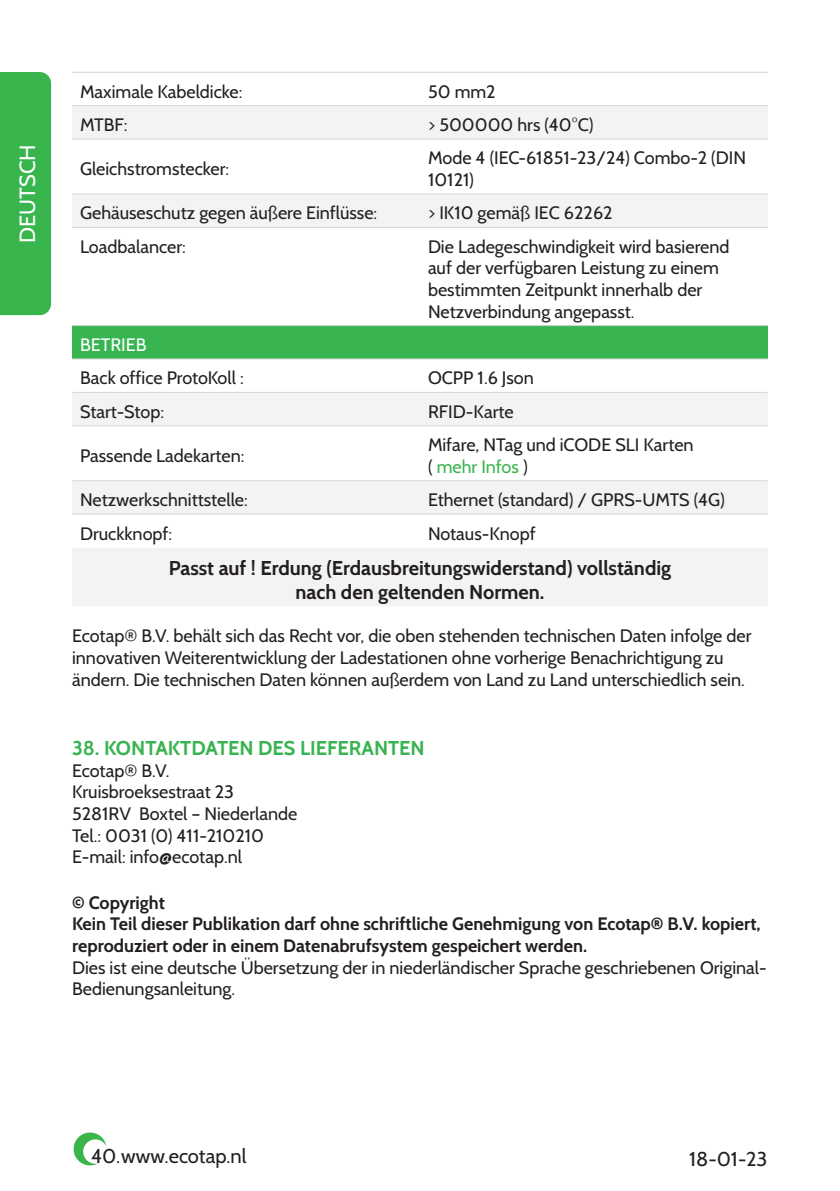
<style>
.page{position:relative;width:840px;height:1191px;background:#fff}
.page>*{position:absolute;margin:0;border:0;box-sizing:border-box;transform-origin:0 0}
.t1{font:22px "Cabin";color:#fff}
.t2{font:700 20px/24px "Cabin";color:#231f20;text-align:center}
.t3{font:700 20px "Cabin";color:#39b351}
.t4{font:20px "Cabin";color:#231f20}
.t5{font:18px/21.6px "Cabin";color:#231f20}
.t6{font:700 18px/21.6px "Cabin";color:#231f20}
.t7{font:18px "Cabin";color:#fff}
.s1{color:#38b550}
</style>
<div class="page">
<svg style="left:73px;top:1132px;width:33px;height:34px"></svg>
<div style="left:72px;top:106px;width:695px;height:33px;background:#f3f3f1"></div>
<div style="left:72px;top:195px;width:695px;height:32px;background:#f3f3f1"></div>
<div style="left:72px;top:326px;width:695px;height:33px;background:#38b550"></div>
<div style="left:72px;top:393px;width:695px;height:213px;background:#f3f3f1"></div>
<svg style="left:72px;top:426px;width:695px;height:54px"></svg>
<svg style="left:72px;top:515px;width:695px;height:32px"></svg>
<hr style="left:72px;top:547px;width:348px;height:1px;background:#fff">
<hr style="left:420px;top:547px;width:347px;height:1px;background:#fff">
<hr style="left:72px;top:72px;width:348px;height:1px;background:#d4d6d5">
<hr style="left:420px;top:72px;width:347px;height:1px;background:#d4d6d5">
<hr style="left:72px;top:105px;width:348px;height:1px;background:#d4d6d5">
<hr style="left:420px;top:105px;width:347px;height:1px;background:#d4d6d5">
<hr style="left:72px;top:139px;width:348px;height:1px;background:#d4d6d5">
<hr style="left:420px;top:139px;width:347px;height:1px;background:#d4d6d5">
<hr style="left:72px;top:194px;width:348px;height:1px;background:#d4d6d5">
<hr style="left:420px;top:194px;width:347px;height:1px;background:#d4d6d5">
<hr style="left:72px;top:227px;width:348px;height:1px;background:#d4d6d5">
<hr style="left:420px;top:227px;width:347px;height:1px;background:#d4d6d5">
<hr style="left:72px;top:325px;width:348px;height:1px;background:#d4d6d5">
<hr style="left:420px;top:325px;width:347px;height:1px;background:#d4d6d5">
<hr style="left:72px;top:425px;width:348px;height:1px;background:#d4d6d5">
<hr style="left:420px;top:425px;width:347px;height:1px;background:#d4d6d5">
<hr style="left:72px;top:480px;width:348px;height:1px;background:#d4d6d5">
<hr style="left:420px;top:480px;width:347px;height:1px;background:#d4d6d5">
<hr style="left:72px;top:514px;width:348px;height:1px;background:#d4d6d5">
<hr style="left:420px;top:514px;width:347px;height:1px;background:#d4d6d5">
<hr style="left:72px;top:359px;width:348px;height:1px;background:#d4d6d5">
<hr style="left:420px;top:359px;width:347px;height:1px;background:#d4d6d5">
<hr style="left:72px;top:392px;width:348px;height:1px;background:#d4d6d5">
<hr style="left:420px;top:392px;width:347px;height:1px;background:#d4d6d5">
<div style="left:0;top:72px;width:51px;height:243px;background:#39b54e"></div>
<p class="t1" style="left:14px;top:243px;width:100px;rotate:-90deg">DEUTSCH</p>
<p class="t5" style="left:80px;top:80px;width:164px">Maximale Kabeldicke:</p>
<p class="t5" style="left:428px;top:80px;width:69px">50 mm2</p>
<p class="t5" style="left:80px;top:114px;width:49px">MTBF:</p>
<p class="t5" style="left:428px;top:114px;width:167px">&gt; 500000 hrs (40°C)</p>
<p class="t5" style="left:80px;top:158px;width:151px">Gleichstromstecker:</p>
<p class="t5" style="left:428px;top:147px;width:319px">Mode 4 (IEC-61851-23/24) Combo-2 (DIN<br>10121)</p>
<p class="t5" style="left:80px;top:202px;width:298px">Gehäuseschutz gegen äußere Einflüsse:</p>
<p class="t5" style="left:428px;top:202px;width:186px">&gt; IK10 gemäß IEC 62262</p>
<p class="t5" style="left:80px;top:235px;width:107px">Loadbalancer:</p>
<p class="t5" style="left:428px;top:235px;width:303px">Die Ladegeschwindigkeit wird basierend auf der verfügbaren Leistung zu einem bestimmten Zeitpunkt innerhalb der Netzverbindung angepasst.</p>
<p class="t7" style="left:80px;top:334px;width:68px">BETRIEB</p>
<p class="t5" style="left:80px;top:367px;width:165px">Back office ProtoKoll :</p>
<p class="t5" style="left:428px;top:367px;width:107px">OCPP 1.6 Json</p>
<p class="t5" style="left:80px;top:400px;width:86px">Start-Stop:</p>
<p class="t5" style="left:428px;top:400px;width:87px">RFID-Karte</p>
<p class="t5" style="left:80px;top:445px;width:166px">Passende Ladekarten:</p>
<p class="t5" style="left:428px;top:434px;width:267px">Mifare, NTag und iCODE SLI Karten ( <span class="s1">mehr Infos</span> )</p>
<p class="t5" style="left:80px;top:489px;width:169px">Netzwerkschnittstelle:</p>
<p class="t5" style="left:428px;top:489px;width:298px">Ethernet (standard) / GPRS-UMTS (4G)</p>
<p class="t5" style="left:80px;top:522px;width:93px">Druckknopf:</p>
<p class="t5" style="left:428px;top:522px;width:109px">Notaus-Knopf</p>
<p class="t2" style="left:169px;top:556px;width:503px">Passt auf ! Erdung (Erdausbreitungswiderstand) vollständig nach den geltenden Normen.</p>
<p class="t5" style="left:72px;top:625px;width:680px">Ecotap® B.V. behält sich das Recht vor, die oben stehenden technischen Daten infolge der innovativen Weiterentwicklung der Ladestationen ohne vorherige Benachrichtigung zu ändern. Die technischen Daten können außerdem von Land zu Land unterschiedlich sein.</p>
<p class="t3" style="left:72px;top:736px;width:354px">38. KONTAKTDATEN DES LIEFERANTEN</p>
<p class="t5" style="left:72px;top:759px;width:99px">Ecotap® B.V.</p>
<p class="t5" style="left:72px;top:781px;width:163px">Kruisbroeksestraat 23</p>
<p class="t5" style="left:72px;top:802px;width:227px">5281RV Boxtel – Niederlande</p>
<p class="t5" style="left:72px;top:824px;width:193px">Tel.: 0031 (0) 411-210210</p>
<p class="t5" style="left:72px;top:846px;width:171px">E-mail: info@ecotap.nl</p>
<p class="t6" style="left:72px;top:891px;width:94px">© Copyright</p>
<p class="t6" style="left:72px;top:913px;width:689px">Kein Teil dieser Publikation darf ohne schriftliche Genehmigung von Ecotap® B.V. kopiert, reproduziert oder in einem Datenabrufsystem gespeichert werden.</p>
<p class="t5" style="left:72px;top:956px;width:695px">Dies ist eine deutsche Übersetzung der in niederländischer Sprache geschriebenen Original-<br>Bedienungsanleitung.</p>
<p class="t4" style="left:91px;top:1143px;width:157px">40.www.ecotap.nl</p>
<p class="t4" style="left:689px;top:1146px;width:79px">18-01-23</p>
</div>
